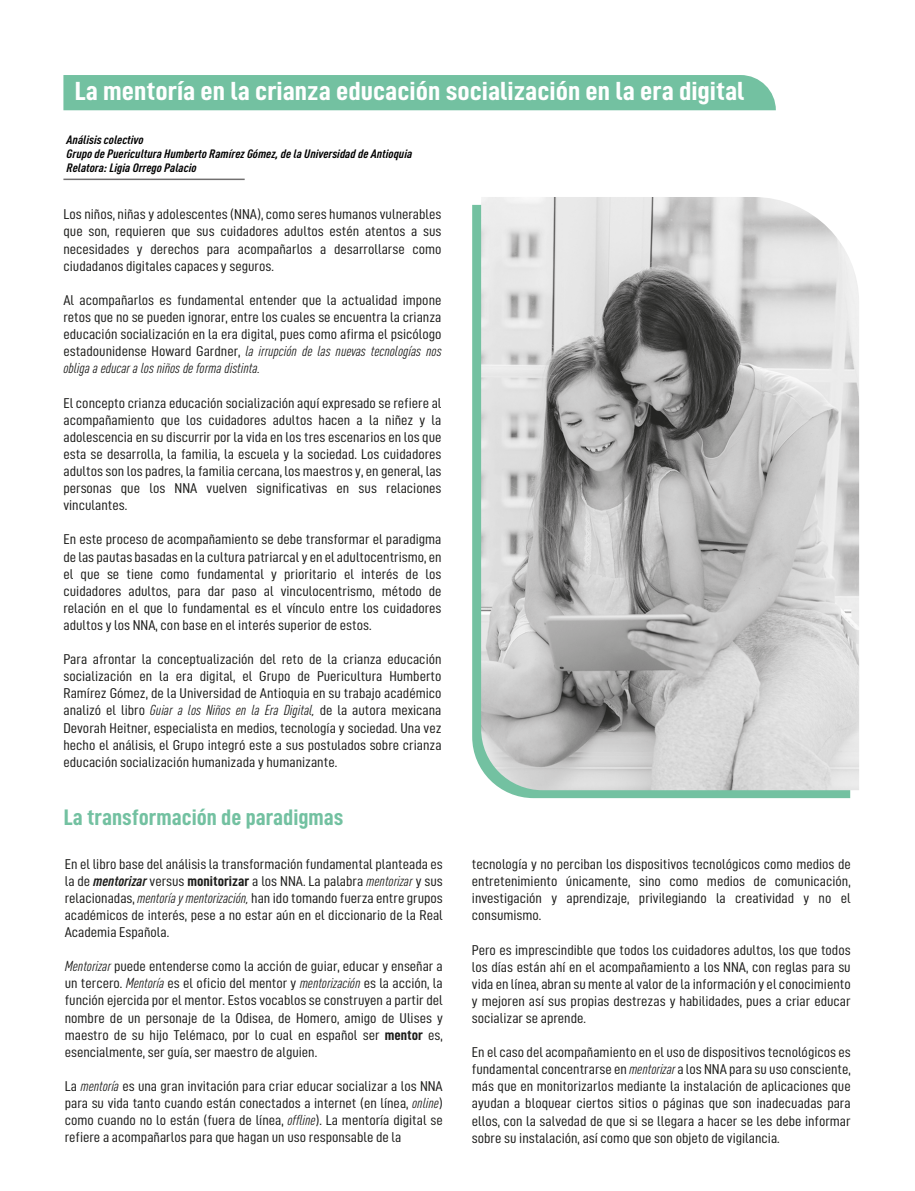
<style>
.page{position:relative;width:915px;height:1191px;background:#fff}
.page>*{position:absolute;margin:0;border:0;box-sizing:border-box;transform-origin:0 0}
.t1{font:26.25px "D DIN Condensed Bold";color:#fff;scale:1.14 1}
.t2{font:22.5px "D DIN Condensed Bold";color:#73c1a1;scale:1.09 1}
.t3{font:14.25px/17.1px "D DIN Condensed";color:#1d1d1b;text-align:justify;scale:1.09 1}
.t4{font:italic condensed 14.25px/17.1px "DIN Pro";color:#1d1d1b;scale:1.09 1}
.t5{font:italic 700 condensed 12px/14.4px "DIN Pro";color:#010101;scale:1.14 1}
.s1{font-family:"D DIN Condensed";font-style:normal;font-stretch:normal}
.s2{font-family:"DIN Pro";font-style:italic;font-stretch:condensed}
.s3{font-family:"DIN Pro";font-weight:700;font-style:italic;font-stretch:condensed}
.s4{font-family:"D DIN Condensed Bold"}
</style>
<div class="page">
<svg style="left:472px;top:205px;width:377px;height:593px;background:#7fc6a9"></svg>
<hr style="left:63px;top:179px;width:181px;height:1px;background:#727070">
<div style="left:63px;top:75px;width:712px;height:35px;background:#73c1a1"></div>
<img style="left:481px;top:197px;width:377px;height:593px">
<h1 class="t1" style="left:75px;top:77px;width:588px">La mentoría en la crianza educación socialización en la era digital</h1>
<p class="t5" style="left:67px;top:131px;width:304px">Análisis colectivo<br>Grupo de Puericultura Humberto Ramírez Gómez, de la Universidad de Antioquia<br>Relatora: Ligia Orrego Palacio</p>
<p class="t3" style="left:63px;top:206px;width:348px">Los niños, niñas y adolescentes (NNA), como seres humanos vulnerables que son, requieren que sus cuidadores adultos estén atentos a sus necesidades y derechos para acompañarlos a desarrollarse como ciudadanos digitales capaces y seguros.</p>
<p class="t3" style="left:63px;top:291px;width:348px">Al acompañarlos es fundamental entender que la actualidad impone retos que no se pueden ignorar, entre los cuales se encuentra la crianza educación socialización en la era digital, pues como afirma el psicólogo</p>
<p class="t4" style="left:63px;top:341px;width:348px"><span class="s1">estadounidense Howard Gardner,</span> la irrupción de las nuevas tecnologías nos obliga a educar a los niños de forma distinta.</p>
<p class="t3" style="left:63px;top:394px;width:348px">El concepto crianza educación socialización aquí expresado se refiere al acompañamiento que los cuidadores adultos hacen a la niñez y la adolescencia en su discurrir por la vida en los tres escenarios en los que esta se desarrolla, la familia, la escuela y la sociedad. Los cuidadores adultos son los padres, la familia cercana, los maestros y, en general, las personas que los NNA vuelven significativas en sus relaciones vinculantes.</p>
<p class="t3" style="left:63px;top:530px;width:348px">En este proceso de acompañamiento se debe transformar el paradigma de las pautas basadas en la cultura patriarcal y en el adultocentrismo, en el que se tiene como fundamental y prioritario el interés de los cuidadores adultos, para dar paso al vinculocentrismo, método de relación en el que lo fundamental es el vínculo entre los cuidadores adultos y los NNA, con base en el interés superior de estos.</p>
<p class="t3" style="left:63px;top:650px;width:348px">Para afrontar la conceptualización del reto de la crianza educación socialización en la era digital, el Grupo de Puericultura Humberto Ramírez Gómez, de la Universidad de Antioquia en su trabajo académico analizó el libro <span class="s2">Guiar a los Niños en la Era Digital,</span> de la autora mexicana Devorah Heitner, especialista en medios, tecnología y sociedad. Una vez hecho el análisis, el Grupo integró este a sus postulados sobre crianza educación socialización humanizada y humanizante.</p>
<h2 class="t2" style="left:64px;top:805px;width:258px">La transformación de paradigmas</h2>
<p class="t3" style="left:65px;top:855px;width:348px">En el libro base del análisis la transformación fundamental planteada es la de <span class="s3">mentorizar</span> versus <span class="s4">monitorizar</span> a los NNA. La palabra <span class="s2">mentorizar</span> y sus relacionadas, <span class="s2">mentoría y mentorización,</span> han ido tomando fuerza entre grupos académicos de interés, pese a no estar aún en el diccionario de la Real Academia Española.</p>
<p class="t3" style="left:65px;top:957px;width:348px"><span class="s2">Mentorizar</span> puede entenderse como la acción de guiar, educar y enseñar a un tercero. <span class="s2">Mentoría</span> es el oficio del mentor y <span class="s2">mentorización</span> es la acción, la función ejercida por el mentor. Estos vocablos se construyen a partir del nombre de un personaje de la Odisea, de Homero, amigo de Ulises y maestro de su hijo Telémaco, por lo cual en español ser <span class="s4">mentor</span> es, esencialmente, ser guía, ser maestro de alguien.</p>
<p class="t3" style="left:65px;top:1077px;width:348px">La <span class="s2">mentoría</span> es una gran invitación para criar educar socializar a los NNA para su vida tanto cuando están conectados a internet (en línea, <span class="s2">online</span>) como cuando no lo están (fuera de línea, <span class="s2">offline</span>). La mentoría digital se refiere a acompañarlos para que hagan un uso responsable de la</p>
<p class="t3" style="left:471px;top:855px;width:349px">tecnología y no perciban los dispositivos tecnológicos como medios de entretenimiento únicamente, sino como medios de comunicación, investigación y aprendizaje, privilegiando la creatividad y no el consumismo.</p>
<p class="t3" style="left:471px;top:940px;width:349px">Pero es imprescindible que todos los cuidadores adultos, los que todos los días están ahí en el acompañamiento a los NNA, con reglas para su vida en línea, abran su mente al valor de la información y el conocimiento y mejoren así sus propias destrezas y habilidades, pues a criar educar socializar se aprende.</p>
<p class="t3" style="left:471px;top:1043px;width:349px">En el caso del acompañamiento en el uso de dispositivos tecnológicos es fundamental concentrarse en <span class="s2">mentorizar</span> a los NNA para su uso consciente, más que en monitorizarlos mediante la instalación de aplicaciones que ayudan a bloquear ciertos sitios o páginas que son inadecuadas para ellos, con la salvedad de que si se llegara a hacer se les debe informar sobre su instalación, así como que son objeto de vigilancia.</p>
</div>
